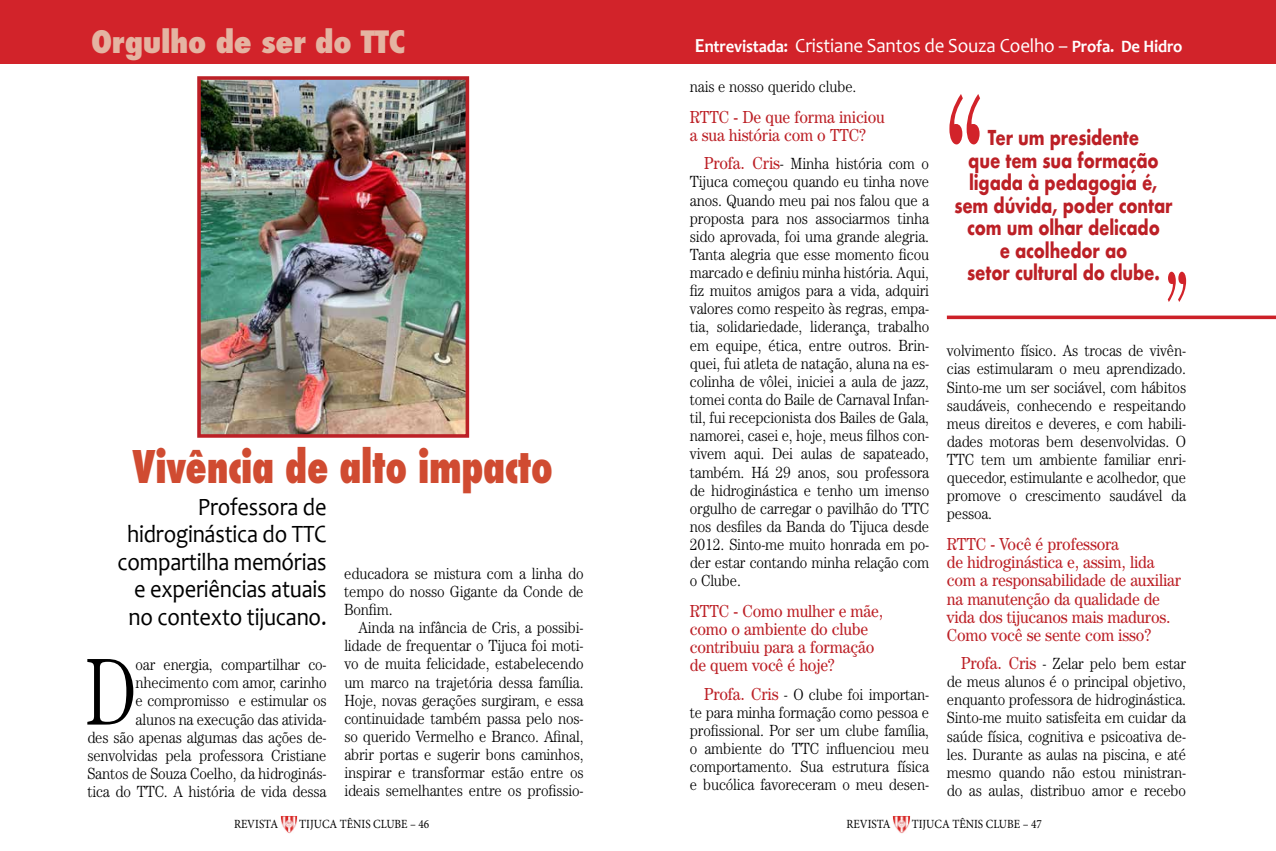
<style>
.page{position:relative;width:1276px;height:851px;background:#fff}
.page>*{position:absolute;margin:0;border:0;box-sizing:border-box;transform-origin:0 0}
.t1{font:300 95.62px "Century IT Cby BT";color:#000;scale:.78 1}
.t2{font:800 condensed 43.75px "Futura";letter-spacing:-.01em;color:#d04b31;scale:.9 1}
.t3{font:800 condensed 30px "Futura";letter-spacing:-.01em;color:#e4b4a2;scale:1.1 1}
.t4{font:25px/27.5px "Candara";letter-spacing:-.01em;color:#000;text-align:right;scale:.9 1}
.t5{font:700 20px/22.5px "Futura";letter-spacing:-.01em;color:#bc2026;text-align:center;scale:.8 1}
.t6{font:20px "Candara";letter-spacing:-.01em;color:#fff;scale:.95 1}
.t7{font:17.5px/18.1px "Century IT Cby BT";letter-spacing:-.01em;color:#bc2026;scale:.9 1}
.t8{font:300 16.25px/18.1px "Century IT Cby BT";letter-spacing:-.01em;color:#000;text-align:justify;scale:.9 1}
.t9{font:12.5px "Minion Pro";color:#000;scale:.9 1}
.s1{font-weight:700}
.s2{font-weight:700;font-size:17.5px}
.s3{font-weight:400;font-size:17.5px;color:#bc2026}
</style>
<div class="page">
<img style="left:280px;top:816px;width:18px;height:17px">
<img style="left:893px;top:816px;width:17px;height:17px">
<img style="left:202px;top:81px;width:262px;height:351px">
<div style="left:197px;top:76px;width:272px;height:361px;border:4px solid #bc2026"></div>
<div style="left:0;top:0;width:1276px;height:64px;background:#d2232a"></div>
<svg style="left:949px;top:94px;width:31px;height:50px"></svg>
<svg style="left:1167px;top:272px;width:19px;height:30px"></svg>
<svg style="left:947px;top:315px;width:329px;height:4px"></svg>
<h3 class="t3" style="left:91px;top:22px;width:287px">Orgulho de ser do TTC</h3>
<h2 class="t2" style="left:132px;top:437px;width:468px">Vivência de alto impacto</h2>
<h3 class="t4" style="left:118px;top:492px;width:234px">Professora de hidroginástica do TTC compartilha memórias e experiências atuais no contexto tijucano.</h3>
<p class="t8" style="left:344px;top:563px;width:267px">educadora se mistura com a linha do tempo do nosso Gigante da Conde de Bonfim.</p>
<p class="t8" style="left:344px;top:618px;width:267px;text-indent:14px">Ainda na infância de Cris, a possibi&shy;lidade de frequentar o Tijuca foi moti&shy;vo de muita felicidade, estabelecendo um marco na trajetória dessa família.<br>Hoje, novas gerações surgiram, e essa continuidade também passa pelo nos&shy;so querido Vermelho e Branco. Afinal, abrir portas e sugerir bons caminhos, inspirar e transformar estão entre os ideais semelhantes entre os profissio-</p>
<p class="t8" style="left:87px;top:655px;width:267px;text-align:right">oar energia, compartilhar co&shy;nhecimento com amor, carinho<br>e compromisso e estimular os<br>alunos na execução das ativida-<br>des são apenas algumas das ações de&shy;senvolvidas pela professora Cristiane Santos de Souza Coelho, da hidroginás&shy;tica do TTC. A história de vida dessa</p>
<h1 class="t1" style="left:85px;top:633px;width:68px">D</h1>
<p class="t6" style="left:695px;top:33px;width:515px"><span class="s1">E</span><span class="s2">ntrevistada:</span> Cristiane Santos de Souza Coelho – <span class="s2">Profa. De Hidro</span></p>
<p class="t8" style="left:690px;top:77px;width:186px">nais e nosso querido clube.</p>
<p class="t7" style="left:690px;top:107px;width:218px">RTTC - De que forma iniciou a sua história com o TTC?</p>
<p class="t8" style="left:690px;top:154px;width:267px;text-indent:14px"><span class="s3">Profa. Cris</span>- Minha história com o Tijuca começou quando eu tinha nove anos. Quando meu pai nos falou que a proposta para nos associarmos tinha sido aprovada, foi uma grande alegria.<br>Tanta alegria que esse momento ficou marcado e definiu minha história. Aqui, fiz muitos amigos para a vida, adquiri valores como respeito às regras, empa&shy;tia, solidariedade, liderança, trabalho em equipe, ética, entre outros. Brin&shy;quei, fui atleta de natação, aluna na es&shy;colinha de vôlei, iniciei a aula de jazz, tomei conta do Baile de Carnaval Infan&shy;til, fui recepcionista dos Bailes de Gala, namorei, casei e, hoje, meus filhos con&shy;vivem aqui. Dei aulas de sapateado, também. Há 29 anos, sou professora de hidroginástica e tenho um imenso orgulho de carregar o pavilhão do TTC nos desfiles da Banda do Tijuca desde 2012. Sinto-me muito honrada em po&shy;der estar contando minha relação com o Clube.</p>
<p class="t7" style="left:690px;top:601px;width:216px">RTTC - Como mulher e mãe, como o ambiente do clube contribuiu para a formação de quem você é hoje?</p>
<p class="t8" style="left:690px;top:684px;width:267px;text-indent:14px"><span class="s3">Profa. Cris</span> - O clube foi importan&shy;te para minha formação como pessoa e profissional. Por ser um clube família, o ambiente do TTC influenciou meu comportamento. Sua estrutura física e bucólica favoreceram o meu desen-</p>
<p class="t5" style="left:954px;top:126px;width:274px">Ter um presidente<br>que tem sua formação ligada à pedagogia é, sem dúvida, poder contar com um olhar delicado<br>e acolhedor ao<br>setor cultural do clube.</p>
<p class="t8" style="left:947px;top:341px;width:267px">volvimento físico. As trocas de vivên&shy;cias estimularam o meu aprendizado.<br>Sinto-me um ser sociável, com hábitos saudáveis, conhecendo e respeitando meus direitos e deveres, e com habili&shy;dades motoras bem desenvolvidas. O TTC tem um ambiente familiar enri&shy;quecedor, estimulante e acolhedor, que promove o crescimento saudável da pessoa.</p>
<p class="t7" style="left:947px;top:534px;width:262px">RTTC - Você é professora<br>de hidroginástica e, assim, lida com a responsabilidade de auxiliar na manutenção da qualidade de vida dos tijucanos mais maduros.<br>Como você se sente com isso?</p>
<p class="t8" style="left:947px;top:654px;width:267px;text-indent:14px"><span class="s3">Profa. Cris</span> - Zelar pelo bem estar de meus alunos é o principal objetivo, enquanto professora de hidroginástica.<br>Sinto-me muito satisfeita em cuidar da saúde física, cognitiva e psicoativa de&shy;les. Durante as aulas na piscina, e até mesmo quando não estou ministran&shy;do as aulas, distribuo amor e recebo</p>
<p class="t9" style="left:234px;top:815px;width:50px">REVISTA</p>
<p class="t9" style="left:299px;top:815px;width:146px">TIJUCA TÊNIS CLUBE – 46</p>
<p class="t9" style="left:846px;top:815px;width:50px">REVISTA</p>
<p class="t9" style="left:912px;top:815px;width:146px">TIJUCA TÊNIS CLUBE – 47</p>
</div>
